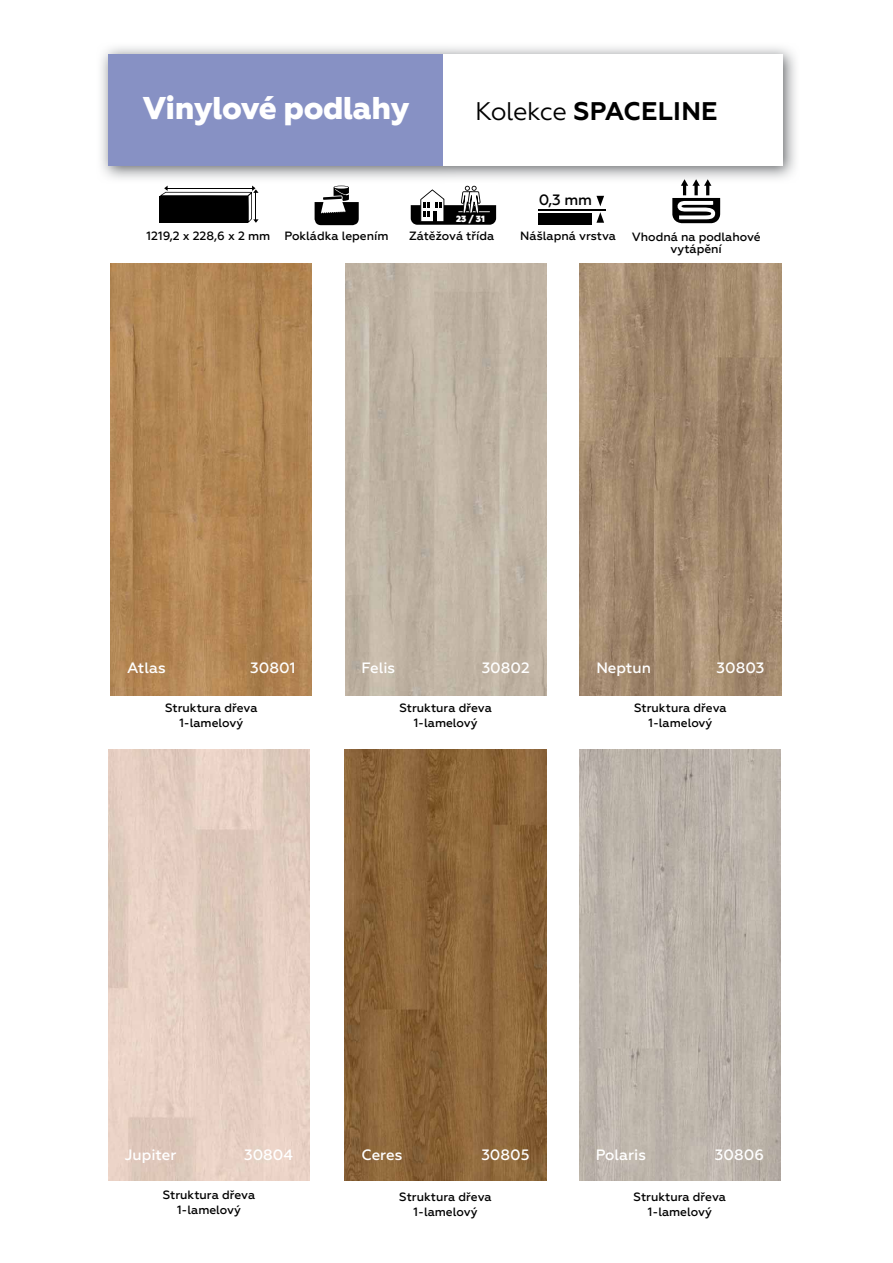
<style>
.page{position:relative;width:893px;height:1263px;background:#fff}
.page>*{position:absolute;margin:0;border:0;box-sizing:border-box;transform-origin:0 0}
.t1{font:800 31.5px "Geometria";letter-spacing:-.02em;color:#fff}
.t2{font:700 25.5px "Geometria";letter-spacing:.01em;color:#000}
.t3{font:500 15px "Geometria";color:#fff}
.t4{font:500 15px "Geometria";color:#000}
.t5{font:500 12px/15px "Geometria";color:#000;text-align:center}
.t6{font:800 9px "Geometria";color:#fff}
.s1{font-weight:400}
</style>
<div class="page">
<hr style="left:539px;top:209px;width:67px;height:1px;background:#000">
<svg style="left:596px;top:212px;width:8px;height:11px"></svg>
<svg style="left:596px;top:195px;width:8px;height:11px"></svg>
<div style="left:539px;top:213px;width:53px;height:11px;background:#000"></div>
<div style="left:411px;top:185px;width:85px;height:40px;background:#000;border-radius:7px"></div>
<svg style="left:410px;top:185px;width:87px;height:37px"></svg>
<svg style="left:315px;top:186px;width:44px;height:39px"></svg>
<img style="left:101px;top:47px;width:695px;height:132px">
<div style="left:108px;top:54px;width:674px;height:112px;background:#fff"></div>
<div style="left:108px;top:54px;width:335px;height:112px;background:#8791c4"></div>
<img style="left:580px;top:263px;width:201px;height:432px">
<img style="left:108px;top:750px;width:202px;height:430px">
<img style="left:345px;top:750px;width:201px;height:430px">
<img style="left:579px;top:750px;width:201px;height:430px">
<img style="left:111px;top:263px;width:201px;height:432px">
<img style="left:345px;top:263px;width:201px;height:432px">
<svg style="left:160px;top:186px;width:99px;height:37px"></svg>
<svg style="left:672px;top:179px;width:48px;height:44px"></svg>
<h1 class="t1" style="left:142px;top:89px;width:269px">Vinylové podlahy</h1>
<h2 class="t2" style="left:475px;top:96px;width:244px"><span class="s1">Kolekce</span> SPACELINE</h2>
<p class="t6" style="left:456px;top:213px;width:30px">23 / 31</p>
<p class="t4" style="left:539px;top:191px;width:55px">0,3 mm</p>
<p class="t5" style="left:147px;top:228px;width:125px">1219,2 x 228,6 x 2 mm</p>
<p class="t5" style="left:632px;top:231px;width:130px;line-height:12px">Vhodná na podlahové vytápění</p>
<p class="t5" style="left:409px;top:229px;width:87px">Zátěžová třída</p>
<p class="t5" style="left:520px;top:229px;width:97px">Nášlapná vrstva</p>
<p class="t5" style="left:285px;top:229px;width:106px">Pokládka lepením</p>
<p class="t3" style="left:127px;top:659px;width:40px">Atlas</p>
<p class="t3" style="left:250px;top:659px;width:47px">30801</p>
<p class="t3" style="left:362px;top:659px;width:35px">Felis</p>
<p class="t3" style="left:482px;top:659px;width:50px">30802</p>
<p class="t5" style="left:165px;top:701px;width:94px">Struktura dřeva<br>1-lamelový</p>
<p class="t5" style="left:399px;top:701px;width:94px">Struktura dřeva<br>1-lamelový</p>
<p class="t3" style="left:596px;top:659px;width:56px">Neptun</p>
<p class="t3" style="left:716px;top:659px;width:50px">30803</p>
<p class="t5" style="left:634px;top:701px;width:94px">Struktura dřeva<br>1-lamelový</p>
<p class="t3" style="left:125px;top:1146px;width:53px">Jupiter</p>
<p class="t3" style="left:244px;top:1146px;width:50px">30804</p>
<p class="t3" style="left:361px;top:1146px;width:43px">Ceres</p>
<p class="t3" style="left:481px;top:1146px;width:50px">30805</p>
<p class="t3" style="left:596px;top:1146px;width:52px">Polaris</p>
<p class="t3" style="left:715px;top:1146px;width:51px">30806</p>
<p class="t5" style="left:163px;top:1187px;width:94px">Struktura dřeva<br>1-lamelový</p>
<p class="t5" style="left:399px;top:1189px;width:94px">Struktura dřeva<br>1-lamelový</p>
<p class="t5" style="left:634px;top:1189px;width:94px">Struktura dřeva<br>1-lamelový</p>
</div>
